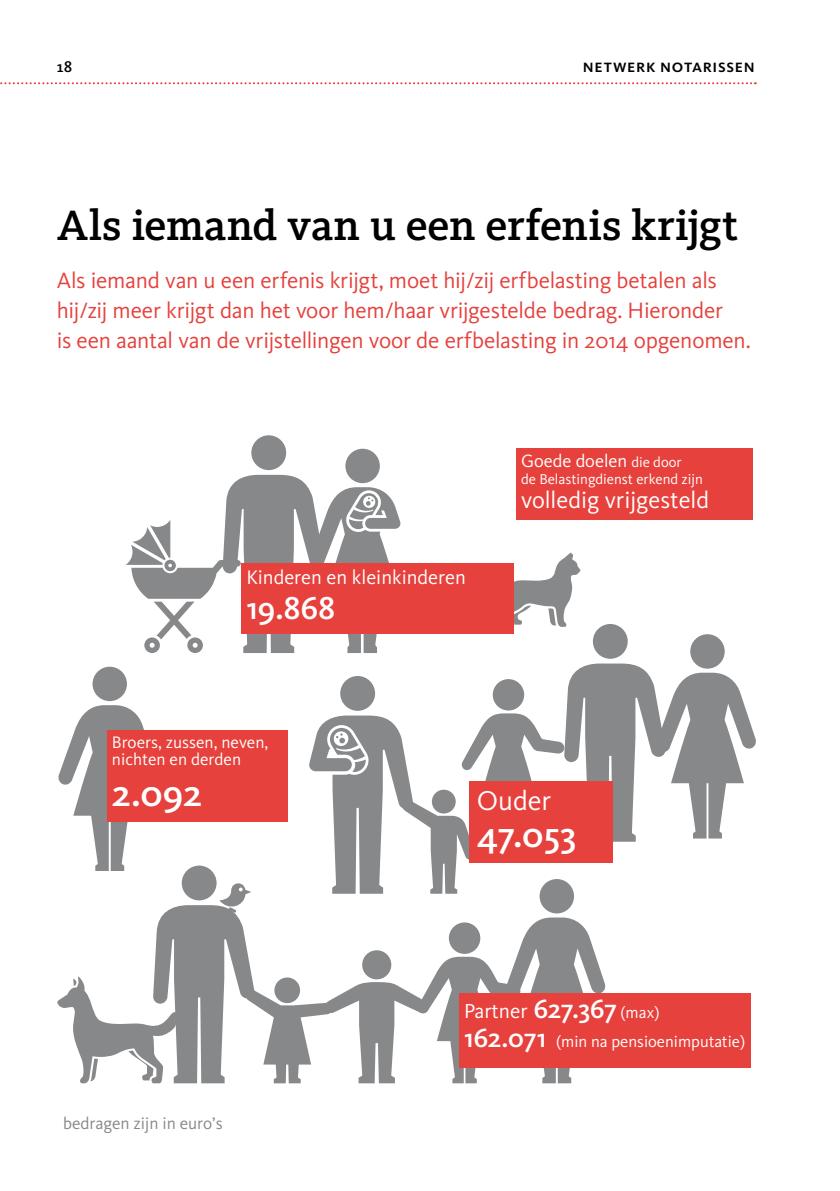
<style>
.page{position:relative;width:840px;height:1191px;background:#fff}
.page>*{position:absolute;margin:0;border:0;box-sizing:border-box;transform-origin:0 0}
.t1{font:500 44px "Kievit Slab Pro";letter-spacing:-.005em;color:#000}
.t2{font:500 38.4px "Kievit";color:#fff}
.t3{font:500 37px "Kievit";color:#fff}
.t4{font:500 32.8px "Kievit";color:#fff}
.t5{font:28.2px "Kievit";color:#fff}
.t6{font:24.2px "Kievit";color:#fff}
.t7{font:23px/30px "Kievit";letter-spacing:-.01em;color:#e6413c}
.t8{font:21px "Kievit";color:#fff}
.t9{font:20.4px "Kievit";color:#fff}
.t10{font:18.4px "Kievit";color:#fff}
.t11{font:18px "Kievit Medium SC";letter-spacing:.04em;color:#000}
.t12{font:17.2px/17.2px "Kievit";color:#fff}
.t13{font:17.2px "Kievit";color:#87888a}
.t14{font:16.6px "Kievit";color:#fff}
.t15{font:500 16px "Kievit Slab Pro";color:#000}
.t16{font:14.8px "Kievit";color:#fff}
.s1{font-size:14.8px}
.s2{font-weight:500;font-size:27.4px}
.s3{font-size:16.6px}
</style>
<div class="page">
<svg style="left:0;top:82px;width:755px;height:2px"></svg>
<svg style="left:57px;top:435px;width:699px;height:648px"></svg>
<div style="left:516px;top:448px;width:236px;height:72px;background:#e6413c"></div>
<div style="left:107px;top:730px;width:180px;height:92px;background:#e6413c"></div>
<div style="left:241px;top:563px;width:271px;height:71px;background:#e6413c"></div>
<div style="left:459px;top:993px;width:291px;height:74px;background:#e6413c"></div>
<div style="left:469px;top:781px;width:143px;height:81px;background:#e6413c"></div>
<p class="t15" style="left:57px;top:57px;width:17px">18</p>
<p class="t11" style="left:582px;top:55px;width:173px">netwerk notarissen</p>
<h1 class="t1" style="left:57px;top:199px;width:682px">Als iemand van u een erfenis krijgt</h1>
<p class="t7" style="left:57px;top:265px;width:695px">Als iemand van u een erfenis krijgt, moet hij/zij erfbelasting betalen als hij/zij meer krijgt dan het voor hem/haar vrijgestelde bedrag. Hieronder<br>is een aantal van de vrijstellingen voor de erfbelasting in 2014 opgenomen.</p>
<p class="t9" style="left:246px;top:565px;width:221px">Kinderen en kleinkinderen</p>
<h3 class="t4" style="left:246px;top:588px;width:90px">19.868</h3>
<p class="t10" style="left:521px;top:449px;width:162px">Goede doelen <span class="s1">die door</span></p>
<p class="t16" style="left:521px;top:470px;width:183px">de Belastingdienst erkend zijn</p>
<p class="t6" style="left:521px;top:485px;width:189px">volledig vrijgesteld</p>
<p class="t12" style="left:112px;top:733px;width:158px">Broers, zussen, neven, nichten en derden</p>
<h2 class="t2" style="left:112px;top:769px;width:92px">2.092</h2>
<p class="t5" style="left:476px;top:783px;width:76px">Ouder</p>
<h3 class="t3" style="left:476px;top:812px;width:101px">47.053</h3>
<p class="t13" style="left:63px;top:1113px;width:161px">bedragen zijn in euro’s</p>
<p class="t8" style="left:464px;top:998px;width:197px">Partner <span class="s2">627.367</span> <span class="s3">(max)</span></p>
<p class="t14" style="left:464px;top:1031px;width:282px"><span class="s2">162.071</span> (min na pensioenimputatie)</p>
</div>
